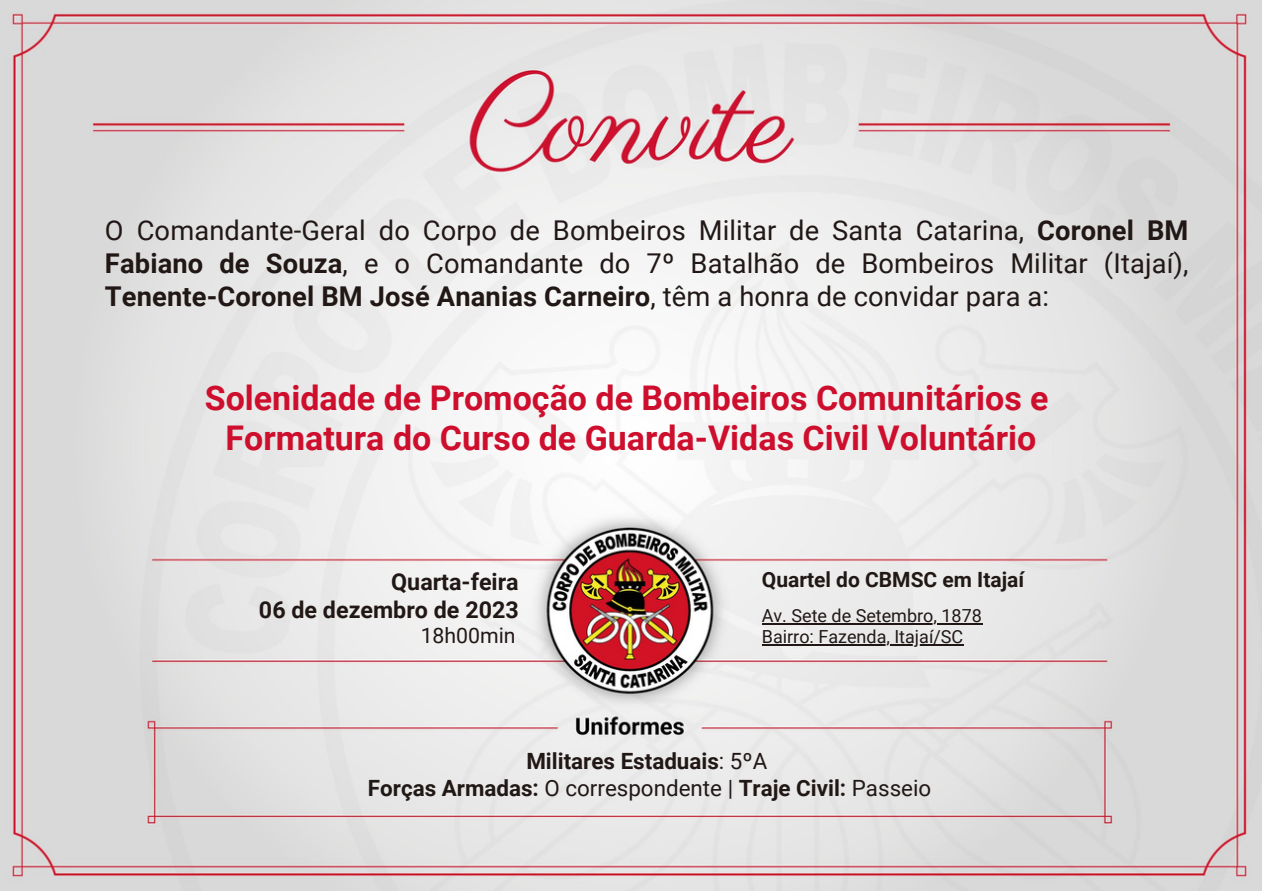
<style>
.page{position:relative;width:1262px;height:891px;background:#fff}
.page>*{position:absolute;margin:0;border:0;box-sizing:border-box;transform-origin:0 0}
.t1{font:700 34px "Roboto";color:#ce0e2d}
.t2{font:27.2px/33px "Roboto";letter-spacing:.005em;color:#211816;text-align:justify}
.t3{font:700 23.2px "Roboto";color:#211816}
.t4{font:700 22.4px "Roboto";color:#211816}
.t5{font:21.2px "Roboto";color:#211816}
.t6{font:700 21px "Roboto";color:#211816}
.t7{font:18px "Roboto";color:#211816}
.s1{font-weight:700}
.s2{font-weight:400}
</style>
<div class="page">
<img style="left:0;top:0;width:1261px;height:891px">
<hr style="left:762px;top:623px;width:220px;height:2px;background:#211816">
<hr style="left:762px;top:644px;width:201px;height:2px;background:#211816">
<p class="t2" style="left:105px;top:214px;width:1085px">O Comandante-Geral do Corpo de Bombeiros Militar de Santa Catarina, <span class="s1">Coronel BM Fabiano de Souza</span>, e o Comandante do 7º Batalhão de Bombeiros Militar (Itajaí), <span class="s1">Tenente-Coronel BM José Ananias Carneiro</span>, têm a honra de convidar para a:</p>
<p class="t1" style="left:205px;top:378px;width:845px">Solenidade de Promoção de Bombeiros Comunitários e</p>
<p class="t1" style="left:225px;top:419px;width:812px">Formatura do Curso de Guarda-Vidas Civil Voluntário</p>
<p class="t3" style="left:391px;top:568px;width:129px">Quarta-feira</p>
<p class="t3" style="left:259px;top:597px;width:261px">06 de dezembro de 2023</p>
<p class="t5" style="left:421px;top:624px;width:96px">18h00min</p>
<p class="t6" style="left:762px;top:568px;width:264px">Quartel do CBMSC em Itajaí</p>
<p class="t7" style="left:762px;top:605px;width:221px">Av. Sete de Setembro, 1878</p>
<p class="t7" style="left:762px;top:626px;width:203px">Bairro: Fazenda, Itajaí/SC</p>
<p class="t4" style="left:526px;top:748px;width:242px">Militares Estaduais<span class="s2">: 5ºA</span></p>
<p class="t4" style="left:368px;top:775px;width:565px">Forças Armadas: <span class="s2">O correspondente |</span> Traje Civil: <span class="s2">Passeio</span></p>
</div>
